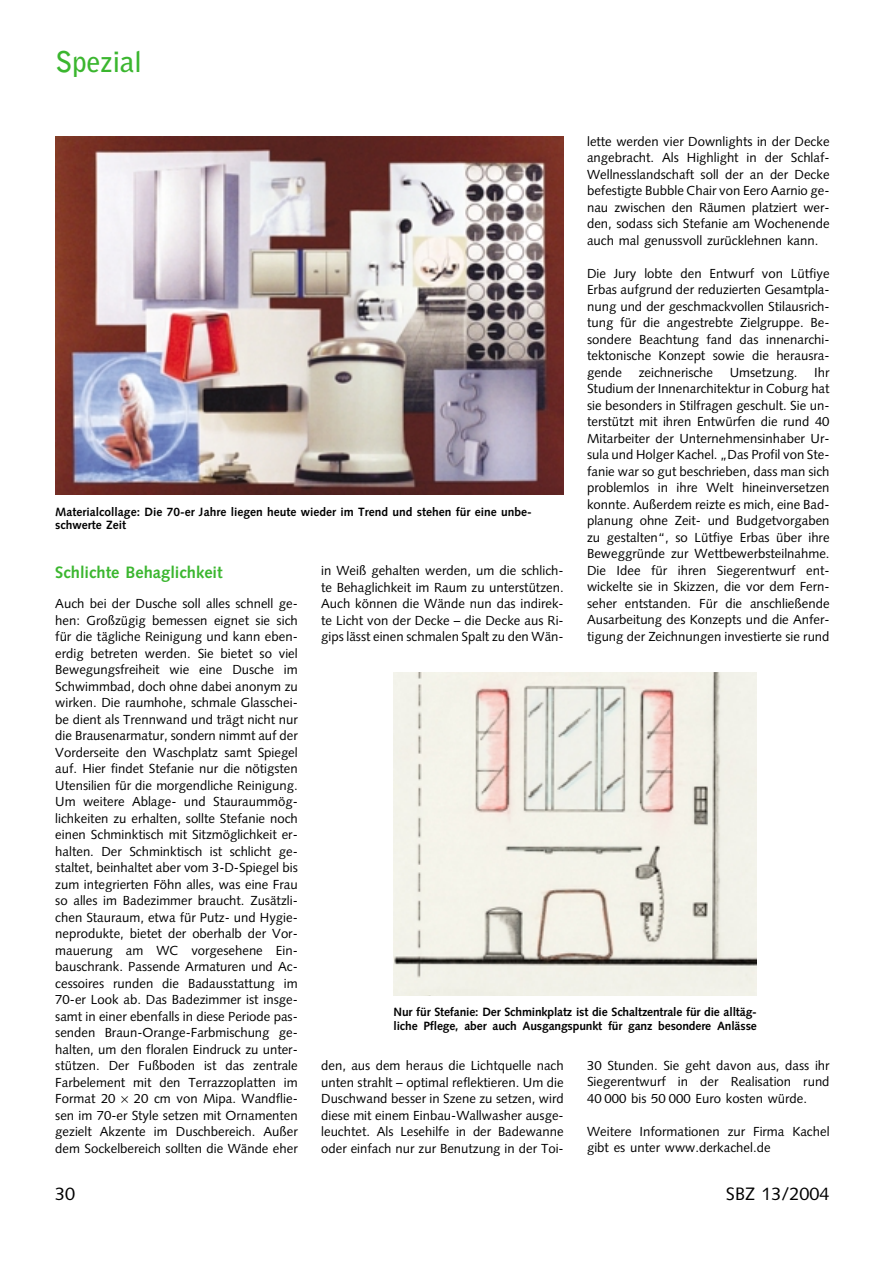
<style>
.page{position:relative;width:893px;height:1263px;background:#fff}
.page>*{position:absolute;margin:0;border:0;box-sizing:border-box;transform-origin:0 0}
.t1{font:700 28.5px "Bell Gothic";letter-spacing:-.01em;color:#3bb62f}
.t2{font:18px "Syntax";color:#000}
.t3{font:700 16.5px "Syntax";color:#3bb62f}
.t4{font:13.2px/16.5px "Syntax";color:#000;text-align:justify}
.t5{font:700 12px/13.5px "Syntax";letter-spacing:-.01em;color:#000}
</style>
<div class="page">
<img style="left:55px;top:136px;width:508px;height:359px">
<img style="left:393px;top:672px;width:363px;height:323px">
<h1 class="t1" style="left:55px;top:51px;width:88px">Spezial</h1>
<p class="t4" style="left:587px;top:134px;width:244px">lette werden vier Downlights in der Decke angebracht. Als Highlight in der Schlaf-Wellnesslandschaft soll der an der Decke befestigte Bubble Chair von Eero Aarnio ge&shy;nau zwischen den Räumen platziert wer&shy;den, sodass sich Stefanie am Wochenende auch mal genussvoll zurücklehnen kann.</p>
<p class="t4" style="left:587px;top:266px;width:244px">Die Jury lobte den Entwurf von Lütfiye Erbas aufgrund der reduzierten Gesamtpla&shy;nung und der geschmackvollen Stilausrich&shy;tung für die angestrebte Zielgruppe. Be&shy;sondere Beachtung fand das innenarchi&shy;tektonische Konzept sowie die herausra&shy;gende</p>
<p class="t4" style="left:587px;top:365px;width:244px;text-indent:227px">Ihr Studium der Innenarchitektur in Coburg hat sie besonders in Stilfragen geschult. Sie un&shy;terstützt mit ihren Entwürfen die rund 40<br>Mitarbeiter der Unternehmensinhaber Ur&shy;sula und Holger Kachel. „Das Profil von Ste&shy;fanie war so gut beschrieben, dass man sich problemlos in ihre Welt hineinversetzen konnte. Außerdem reizte es mich, eine Bad&shy;planung ohne Zeit- und Budgetvorgaben zu gestalten“, so Lütfiye Erbas über ihre Beweggründe zur Wettbewerbsteilnahme.<br>Die Idee für ihren Siegerentwurf ent&shy;wickelte sie in Skizzen, die vor dem Fern&shy;seher entstanden. Für die anschließende Ausarbeitung des Konzepts und die Anfer&shy;tigung der Zeichnungen investierte sie rund</p>
<p class="t4" style="left:638px;top:365px;width:76px">zeichnerische</p>
<p class="t4" style="left:729px;top:365px;width:69px">Umsetzung.</p>
<p class="t5" style="left:55px;top:506px;width:478px">Materialcollage: Die 70-er Jahre liegen heute wieder im Trend und stehen für eine unbe&shy;schwerte Zeit</p>
<p class="t4" style="left:321px;top:564px;width:244px">in Weiß gehalten werden, um die schlich&shy;te Behaglichkeit im Raum zu unterstützen.<br>Auch können die Wände nun das indirek&shy;te Licht von der Decke – die Decke aus Ri&shy;gips lässt einen schmalen Spalt zu den Wän-</p>
<p class="t3" style="left:55px;top:566px;width:169px">Schlichte Behaglichkeit</p>
<p class="t4" style="left:55px;top:597px;width:244px">Auch bei der Dusche soll alles schnell ge&shy;hen: Großzügig bemessen eignet sie sich für die tägliche Reinigung und kann eben&shy;erdig betreten werden. Sie bietet so viel Bewegungsfreiheit wie eine Dusche im Schwimmbad, doch ohne dabei anonym zu wirken. Die raumhohe, schmale Glasschei&shy;be dient als Trennwand und trägt nicht nur die Brausenarmatur, sondern nimmt auf der Vorderseite den Waschplatz samt Spiegel auf. Hier findet Stefanie nur die nötigsten Utensilien für die morgendliche Reinigung.<br>Um weitere Ablage- und Stauraummög&shy;lichkeiten zu erhalten, sollte Stefanie noch einen Schminktisch mit Sitzmöglichkeit er&shy;halten. Der Schminktisch ist schlicht ge&shy;staltet, beinhaltet aber vom 3-D-Spiegel bis zum integrierten Föhn alles, was eine Frau so alles im Badezimmer braucht. Zusätzli&shy;chen Stauraum, etwa für Putz- und Hygie&shy;neprodukte, bietet der oberhalb der Vor&shy;mauerung am WC vorgesehene Ein&shy;bauschrank. Passende Armaturen und Ac&shy;cessoires runden die Badausstattung im 70-er Look ab. Das Badezimmer ist insge&shy;samt in einer ebenfalls in diese Periode pas&shy;senden Braun-Orange-Farbmischung ge&shy;halten, um den floralen Eindruck zu unter&shy;stützen. Der Fußboden ist das zentrale Farbelement mit den Terrazzoplatten im Format 20</p>
<p class="t5" style="left:393px;top:1006px;width:365px">Nur für Stefanie: Der Schminkplatz ist die Schaltzentrale für die alltäg&shy;liche Pflege, aber auch Ausgangspunkt für ganz besondere Anlässe</p>
<p class="t4" style="left:587px;top:1058px;width:244px">30 Stunden. Sie geht davon aus, dass ihr Siegerentwurf in der Realisation rund 40 000 bis 50 000 Euro kosten würde.</p>
<p class="t4" style="left:587px;top:1124px;width:244px">Weitere Informationen zur Firma Kachel gibt es unter www.derkachel.de</p>
<p class="t4" style="left:321px;top:1059px;width:244px">den, aus dem heraus die Lichtquelle nach unten strahlt – optimal reflektieren. Um die Duschwand besser in Szene zu setzen, wird diese mit einem Einbau-Wallwasher ausge&shy;leuchtet. Als Lesehilfe in der Badewanne oder einfach nur zur Benutzung in der Toi-</p>
<p class="t4" style="left:55px;top:1092px;width:244px;text-indent:79px">20 cm von Mipa. Wandflie&shy;sen im 70-er Style setzen mit Ornamenten gezielt Akzente im Duschbereich. Außer dem Sockelbereich sollten die Wände eher</p>
<h2 class="t2" style="left:55px;top:1186px;width:22px">30</h2>
<h2 class="t2" style="left:726px;top:1186px;width:105px">SBZ 13/2004</h2>
</div>
